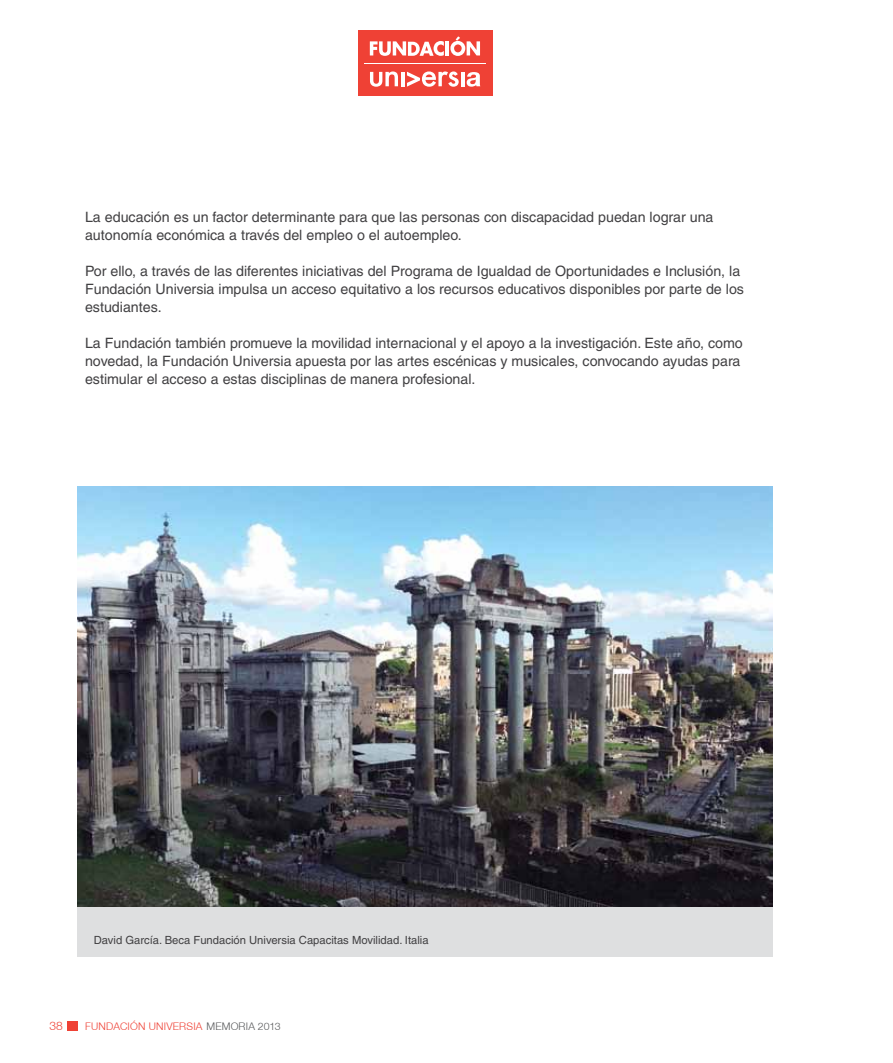
<style>
.page{position:relative;width:893px;height:1063px;background:#fff}
.page>*{position:absolute;margin:0;border:0;box-sizing:border-box;transform-origin:0 0}
.t1{font:14.25px/18px "Helvetica";color:#414042}
.t2{font:300 12px "Helvetica Neue";color:#ef4135}
.t3{font:11.25px "Helvetica";color:#414042}
.t4{font:300 10.5px "Helvetica Neue";letter-spacing:.02em;color:#ef4135}
.s1{color:#58595b}
</style>
<div class="page">
<div style="left:358px;top:30px;width:135px;height:66px;background:#ef4135"></div>
<svg style="left:370px;top:71px;width:28px;height:16px"></svg>
<hr style="left:401px;top:72px;width:3px;height:14px;background:#fff">
<hr style="left:461px;top:72px;width:4px;height:14px;background:#fff">
<svg style="left:467px;top:72px;width:13px;height:15px"></svg>
<svg style="left:407px;top:71px;width:52px;height:16px"></svg>
<hr style="left:446px;top:41px;width:3px;height:14px;background:#fff">
<svg style="left:450px;top:36px;width:30px;height:20px"></svg>
<svg style="left:370px;top:41px;width:74px;height:15px"></svg>
<hr style="left:364px;top:63px;width:122px;height:1px;background:#fff">
<div style="left:67px;top:1021px;width:11px;height:9px;background:#ef4135"></div>
<img style="left:78px;top:486px;width:695px;height:421px">
<div style="left:78px;top:907px;width:695px;height:50px;background:#dedfe0"></div>
<p class="t1" style="left:85px;top:208px;width:630px">La educación es un factor determinante para que las personas con discapacidad puedan lograr una autonomía económica a través del empleo o el autoempleo.</p>
<p class="t1" style="left:85px;top:262px;width:660px">Por ello, a través de las diferentes iniciativas del Programa de Igualdad de Oportunidades e Inclusión, la<br>Fundación Universia impulsa un acceso equitativo a los recursos educativos disponibles por parte de los estudiantes.</p>
<p class="t1" style="left:85px;top:334px;width:659px">La Fundación también promueve la movilidad internacional y el apoyo a la investigación. Este año, como novedad, la Fundación Universia apuesta por las artes escénicas y musicales, convocando ayudas para estimular el acceso a estas disciplinas de manera profesional.</p>
<p class="t3" style="left:94px;top:933px;width:336px">David García. Beca Fundación Universia Capacitas Movilidad. Italia</p>
<p class="t2" style="left:50px;top:1019px;width:15px">38</p>
<p class="t4" style="left:85px;top:1020px;width:197px">FUNDACIÓN UNIVERSIA <span class="s1">MEMORIA 2013</span></p>
</div>
